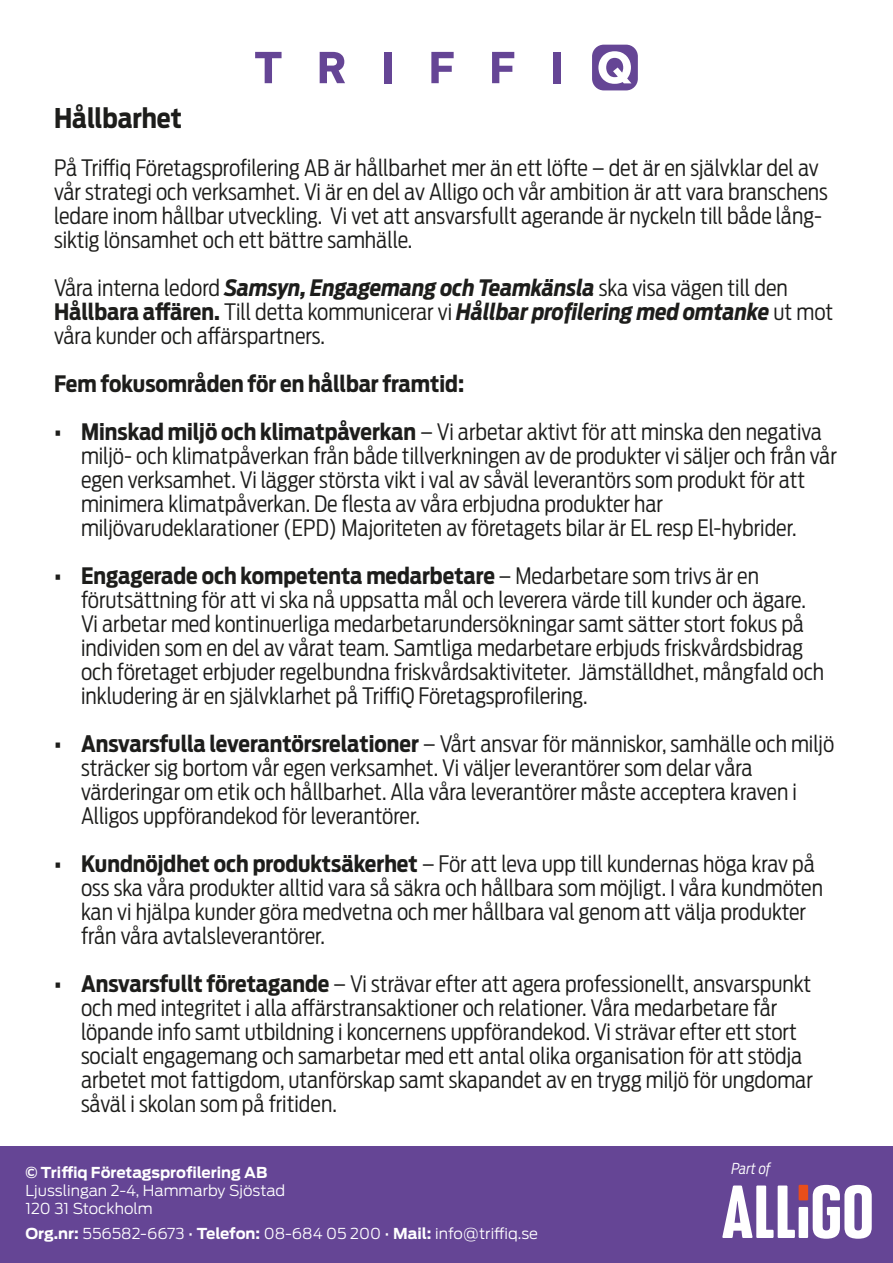
<style>
.page{position:relative;width:893px;height:1263px;background:#fff}
.page>*{position:absolute;margin:0;border:0;box-sizing:border-box;transform-origin:0 0}
.t1{font:700 27px "Antenna Cond";color:#1d1d1b}
.t2{font:300 22.5px/24px "Antenna Cond";color:#1d1d1b}
.t3{font:700 22.5px "Antenna Cond";color:#1d1d1b}
.t4{font:300 15px "Antenna";color:#fff}
.t5{font:700 15px "Antenna";color:#fff}
.t6{font:italic 300 15px "Antenna Cond";letter-spacing:-.005em;color:#fff}
.s1{font-weight:700;font-style:italic}
.s2{font-weight:700}
</style>
<div class="page">
<div style="left:592px;top:45px;width:46px;height:45px;background:#654595;border-radius:12px"></div>
<svg style="left:598px;top:51px;width:33px;height:33px"></svg>
<svg style="left:255px;top:52px;width:27px;height:31px"></svg>
<svg style="left:320px;top:52px;width:25px;height:31px"></svg>
<div style="left:384px;top:52px;width:8px;height:31px;background:#654595"></div>
<svg style="left:431px;top:52px;width:23px;height:31px"></svg>
<svg style="left:492px;top:52px;width:22px;height:31px"></svg>
<div style="left:553px;top:52px;width:8px;height:31px;background:#654595"></div>
<div style="left:0;top:1147px;width:893px;height:116px;background:#654595"></div>
<svg style="left:722px;top:1185px;width:73px;height:53px"></svg>
<div style="left:799px;top:1185px;width:9px;height:15px;background:#e94e1a"></div>
<div style="left:799px;top:1207px;width:9px;height:31px;background:#fff"></div>
<svg style="left:813px;top:1185px;width:59px;height:54px"></svg>
<p class="t1" style="left:54px;top:102px;width:130px">Hållbarhet</p>
<p class="t2" style="left:54px;top:156px;width:775px">På Triffiq Företagsprofilering AB är hållbarhet mer än ett löfte – det är en självklar del av vår strategi och verksamhet. Vi är en del av Alligo och vår ambition är att vara branschens ledare inom hållbar utveckling. Vi vet att ansvarsfullt agerande är nyckeln till både lång&shy;siktig lönsamhet och ett bättre samhälle.</p>
<p class="t2" style="left:54px;top:276px;width:781px">Våra interna ledord <span class="s1">Samsyn, Engagemang och Teamkänsla</span> ska visa vägen till den<br><span class="s2">Hållbara affären.</span> Till detta kommunicerar vi <span class="s1">Hållbar profilering med omtanke</span> ut mot våra kunder och affärspartners.</p>
<p class="t3" style="left:54px;top:370px;width:412px">Fem fokusområden för en hållbar framtid:</p>
<p class="t2" style="left:81px;top:420px;width:757px;text-indent:-27px"><span class="s2">• Minskad miljö och klimatpåverkan</span> – Vi arbetar aktivt för att minska den negativa miljö- och klimatpåverkan från både tillverkningen av de produkter vi säljer och från vår egen verksamhet. Vi lägger största vikt i val av såväl leverantörs som produkt för att minimera klimatpåverkan. De flesta av våra erbjudna produkter har miljövarudeklarationer (EPD) Majoriteten av företagets bilar är EL resp El-hybrider.</p>
<p class="t2" style="left:81px;top:564px;width:745px;text-indent:-27px"><span class="s2">• Engagerade och kompetenta medarbetare</span> – Medarbetare som trivs är en förutsättning för att vi ska nå uppsatta mål och leverera värde till kunder och ägare.<br>Vi arbetar med kontinuerliga medarbetarundersökningar samt sätter stort fokus på individen som en del av vårat team. Samtliga medarbetare erbjuds friskvårdsbidrag och företaget erbjuder regelbundna friskvårdsaktiviteter. Jämställdhet, mångfald och inkludering är en självklarhet på TriffiQ Företagsprofilering.</p>
<p class="t2" style="left:81px;top:732px;width:755px;text-indent:-27px"><span class="s2">• Ansvarsfulla leverantörsrelationer</span> – Vårt ansvar för människor, samhälle och miljö sträcker sig bortom vår egen verksamhet. Vi väljer leverantörer som delar våra värderingar om etik och hållbarhet. Alla våra leverantörer måste acceptera kraven i Alligos uppförandekod för leverantörer.</p>
<p class="t2" style="left:81px;top:852px;width:743px;text-indent:-27px"><span class="s2">• Kundnöjdhet och produktsäkerhet</span> – För att leva upp till kundernas höga krav på oss ska våra produkter alltid vara så säkra och hållbara som möjligt. I våra kundmöten kan vi hjälpa kunder göra medvetna och mer hållbara val genom att välja produkter från våra avtalsleverantörer.</p>
<p class="t2" style="left:81px;top:972px;width:733px;text-indent:-27px"><span class="s2">• Ansvarsfullt företagande</span> – Vi strävar efter att agera professionellt, ansvarspunkt och med integritet i alla affärstransaktioner och relationer. Våra medarbetare får löpande info samt utbildning i koncernens uppförandekod. Vi strävar efter ett stort socialt engagemang och samarbetar med ett antal olika organisation för att stödja arbetet mot fattigdom, utanförskap samt skapandet av en trygg miljö för ungdomar såväl i skolan som på fritiden.</p>
<p class="t5" style="left:26px;top:1164px;width:243px">© Triffiq Företagsprofilering AB</p>
<p class="t4" style="left:26px;top:1182px;width:261px">Ljusslingan 2-4, Hammarby Sjöstad</p>
<p class="t4" style="left:26px;top:1200px;width:129px">120 31 Stockholm</p>
<p class="t4" style="left:26px;top:1224px;width:514px"><span class="s2">Org.nr:</span> 556582-6673 • <span class="s2">Telefon:</span> 08-684 05 200 • <span class="s2">Mail:</span> info@triffiq.se</p>
<p class="t6" style="left:731px;top:1160px;width:41px">Part of</p>
</div>
